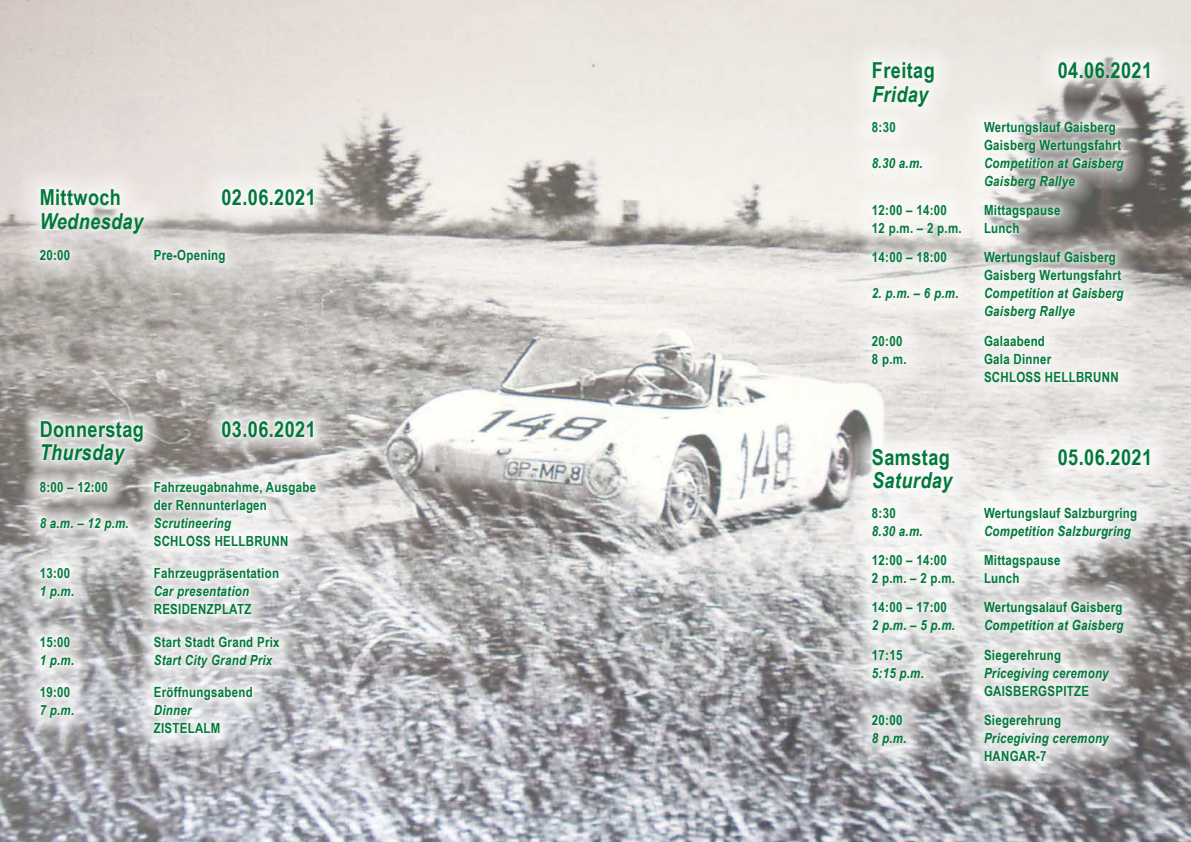
<style>
.page{position:relative;width:1191px;height:842px;background:#fff}
.page>*{position:absolute;margin:0;border:0;box-sizing:border-box;transform-origin:0 0}
.t1{font:700 22px "Arial Narrow";letter-spacing:.02em;color:#00793a}
.t2{font:italic 700 22px "Arial Narrow";letter-spacing:.02em;color:#00793a}
.t3{font:700 14px/18px "Arial Narrow";letter-spacing:.02em;color:#00793a}
.t4{font:italic 700 14px/18px "Arial Narrow";letter-spacing:.02em;color:#00793a}
</style>
<div class="page">
<img style="left:0;top:0;width:1191px;height:842px">
<svg style="left:17px;top:167px;width:318px;height:118px;background:#dcd8d5"></svg>
<svg style="left:849px;top:40px;width:322px;height:364px"></svg>
<svg style="left:841px;top:418px;width:340px;height:374px;background:#b0aeb0"></svg>
<svg style="left:849px;top:427px;width:322px;height:356px"></svg>
<svg style="left:21px;top:402px;width:313px;height:350px;background:#a9a7a8"></svg>
<svg style="left:23px;top:404px;width:310px;height:346px"></svg>
<h1 class="t1" style="left:40px;top:181px;width:83px">Mittwoch</h1>
<h1 class="t1" style="left:221px;top:181px;width:96px">02.06.2021</h1>
<h1 class="t2" style="left:40px;top:205px;width:105px">Wednesday</h1>
<p class="t3" style="left:40px;top:246px;width:32px">20:00</p>
<p class="t3" style="left:154px;top:246px;width:73px">Pre-Opening</p>
<h1 class="t1" style="left:40px;top:413px;width:106px">Donnerstag</h1>
<h1 class="t1" style="left:221px;top:413px;width:96px">03.06.2021</h1>
<h1 class="t2" style="left:40px;top:436px;width:86px">Thursday</h1>
<p class="t3" style="left:40px;top:478px;width:70px">8:00 – 12:00</p>
<p class="t3" style="left:154px;top:478px;width:164px">Fahrzeugabnahme, Ausgabe der Rennunterlagen</p>
<p class="t4" style="left:40px;top:514px;width:91px">8 a.m. – 12 p.m.</p>
<p class="t4" style="left:154px;top:514px;width:79px">Scrutineering</p>
<p class="t3" style="left:154px;top:532px;width:136px">SCHLOSS HELLBRUNN</p>
<p class="t3" style="left:40px;top:564px;width:32px">13:00</p>
<p class="t3" style="left:154px;top:564px;width:127px">Fahrzeugpräsentation</p>
<p class="t4" style="left:40px;top:582px;width:36px">1 p.m.</p>
<p class="t4" style="left:154px;top:582px;width:97px">Car presentation</p>
<p class="t3" style="left:154px;top:600px;width:99px">RESIDENZPLATZ</p>
<p class="t3" style="left:40px;top:632px;width:32px">15:00</p>
<p class="t3" style="left:154px;top:632px;width:127px">Start Stadt Grand Prix</p>
<p class="t4" style="left:40px;top:650px;width:36px">1 p.m.</p>
<p class="t4" style="left:154px;top:650px;width:120px">Start City Grand Prix</p>
<p class="t3" style="left:40px;top:682px;width:32px">19:00</p>
<p class="t3" style="left:154px;top:682px;width:100px">Eröffnungsabend</p>
<p class="t4" style="left:40px;top:700px;width:36px">7 p.m.</p>
<p class="t4" style="left:154px;top:700px;width:39px">Dinner</p>
<p class="t3" style="left:154px;top:718px;width:68px">ZISTELALM</p>
<h1 class="t1" style="left:872px;top:54px;width:64px">Freitag</h1>
<h1 class="t1" style="left:1057px;top:54px;width:96px">04.06.2021</h1>
<h1 class="t2" style="left:872px;top:78px;width:58px">Friday</h1>
<p class="t3" style="left:872px;top:117px;width:25px">8:30</p>
<p class="t3" style="left:984px;top:117px;width:139px">Wertungslauf Gaisberg<br>Gaisberg Wertungsfahrt</p>
<p class="t4" style="left:872px;top:153px;width:52px">8.30 a.m.</p>
<p class="t4" style="left:984px;top:153px;width:141px">Competition at Gaisberg<br>Gaisberg Rallye</p>
<p class="t3" style="left:872px;top:200px;width:76px">12:00 – 14:00</p>
<p class="t3" style="left:984px;top:200px;width:78px">Mittagspause</p>
<p class="t3" style="left:872px;top:218px;width:91px">12 p.m. – 2 p.m.</p>
<p class="t3" style="left:984px;top:218px;width:37px">Lunch</p>
<p class="t3" style="left:872px;top:248px;width:76px">14:00 – 18:00</p>
<p class="t3" style="left:984px;top:248px;width:139px">Wertungslauf Gaisberg<br>Gaisberg Wertungsfahrt</p>
<p class="t4" style="left:872px;top:284px;width:88px">2. p.m. – 6 p.m.</p>
<p class="t4" style="left:984px;top:284px;width:141px">Competition at Gaisberg<br>Gaisberg Rallye</p>
<p class="t3" style="left:872px;top:331px;width:32px">20:00</p>
<p class="t3" style="left:984px;top:331px;width:62px">Galaabend</p>
<p class="t3" style="left:872px;top:349px;width:36px">8 p.m.</p>
<p class="t3" style="left:984px;top:349px;width:136px">Gala Dinner<br>SCHLOSS HELLBRUNN</p>
<h1 class="t1" style="left:872px;top:441px;width:79px">Samstag</h1>
<h1 class="t1" style="left:1057px;top:441px;width:96px">05.06.2021</h1>
<h1 class="t2" style="left:872px;top:464px;width:82px">Saturday</h1>
<p class="t3" style="left:872px;top:503px;width:25px">8:30</p>
<p class="t3" style="left:984px;top:503px;width:155px">Wertungslauf Salzburgring</p>
<p class="t4" style="left:872px;top:521px;width:52px">8.30 a.m.</p>
<p class="t4" style="left:984px;top:521px;width:148px">Competition Salzburgring</p>
<p class="t3" style="left:872px;top:550px;width:76px">12:00 – 14:00</p>
<p class="t3" style="left:984px;top:550px;width:78px">Mittagspause</p>
<p class="t3" style="left:872px;top:568px;width:85px">2 p.m. – 2 p.m.</p>
<p class="t3" style="left:984px;top:568px;width:37px">Lunch</p>
<p class="t3" style="left:872px;top:598px;width:76px">14:00 – 17:00</p>
<p class="t3" style="left:984px;top:598px;width:140px">Wertungsalauf Gaisberg</p>
<p class="t4" style="left:872px;top:616px;width:85px">2 p.m. – 5 p.m.</p>
<p class="t4" style="left:984px;top:616px;width:141px">Competition at Gaisberg</p>
<p class="t3" style="left:872px;top:645px;width:32px">17:15</p>
<p class="t3" style="left:984px;top:645px;width:79px">Siegerehrung</p>
<p class="t4" style="left:872px;top:663px;width:54px">5:15 p.m.</p>
<p class="t4" style="left:984px;top:663px;width:126px">Pricegiving ceremony</p>
<p class="t3" style="left:984px;top:681px;width:107px">GAISBERGSPITZE</p>
<p class="t3" style="left:872px;top:710px;width:32px">20:00</p>
<p class="t3" style="left:984px;top:710px;width:79px">Siegerehrung</p>
<p class="t4" style="left:872px;top:728px;width:36px">8 p.m.</p>
<p class="t4" style="left:984px;top:728px;width:126px">Pricegiving ceremony</p>
<p class="t3" style="left:984px;top:746px;width:64px">HANGAR-7</p>
</div>
